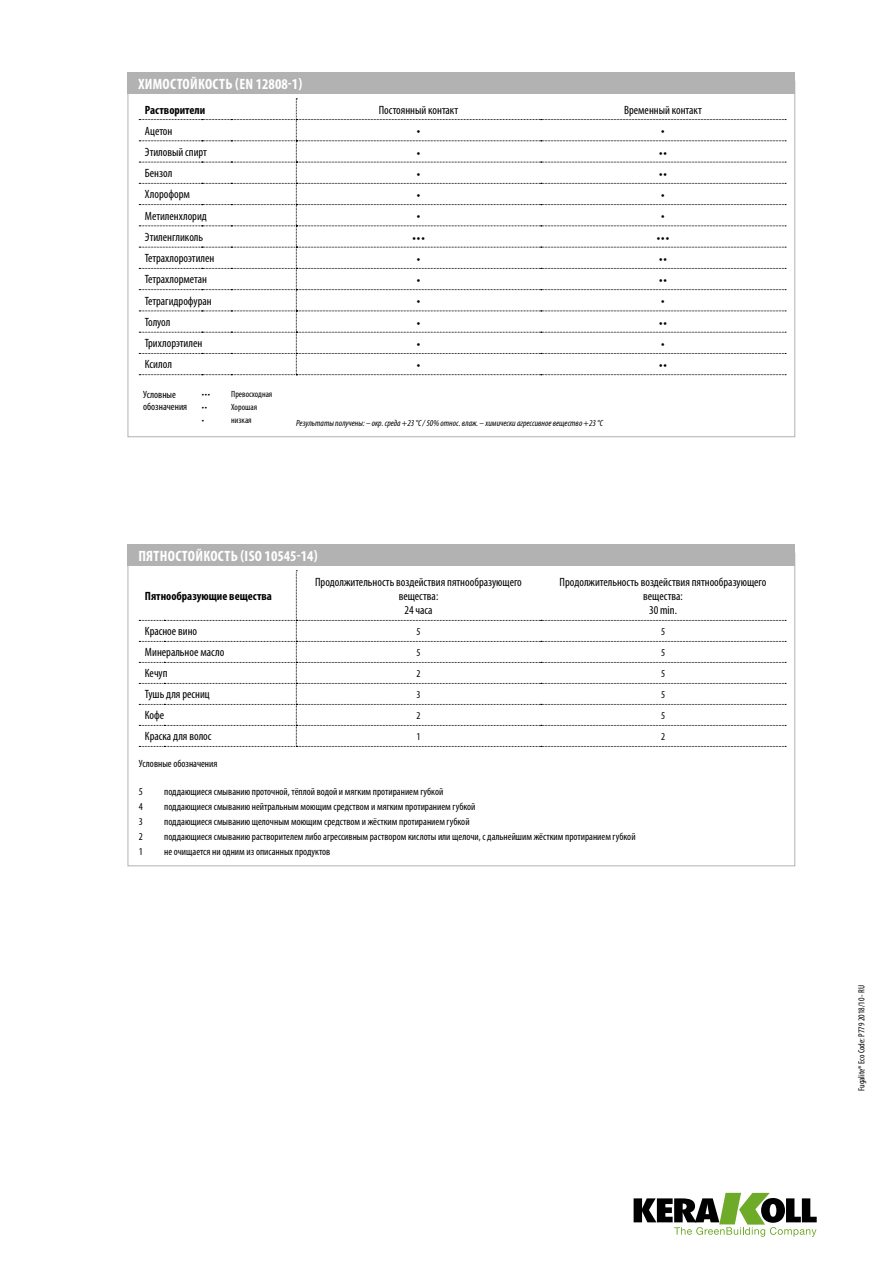
<style>
.page{position:relative;width:893px;height:1263px;background:#fff}
.page>*{position:absolute;margin:0;border:0;box-sizing:border-box;transform-origin:0 0}
.t1{font:700 condensed 15px "Myriad Pro";letter-spacing:.02em;color:#fff}
.t2{font:condensed 13.5px "Myriad Pro";color:#000}
.t3{font:condensed 12px/14.4px "Myriad Pro";color:#000;text-align:center}
.t4{font:700 condensed 12px "Myriad Pro";color:#000}
.t5{font:condensed 10.5px/12px "Myriad Pro";color:#000}
.t6{font:italic condensed 9px "Myriad Pro";color:#000}
.t7{font:condensed 9px "Myriad Pro";color:#000}
</style>
<div class="page">
<svg style="left:634px;top:1193px;width:183px;height:44px"></svg>
<svg style="left:139px;top:99px;width:647px;height:276px"></svg>
<div style="left:128px;top:72px;width:667px;height:22px;background:#b3b2b2"></div>
<svg style="left:139px;top:570px;width:647px;height:177px"></svg>
<div style="left:128px;top:544px;width:667px;height:22px;background:#b3b2b2"></div>
<h1 class="t1" style="left:138px;top:74px;width:166px">ХИМОСТОЙКОСТЬ (ЕN 12808-1)</h1>
<p class="t4" style="left:145px;top:102px;width:62px">Растворители</p>
<p class="t3" style="left:379px;top:102px;width:81px">Постоянный контакт</p>
<p class="t3" style="left:624px;top:102px;width:79px">Временный контакт</p>
<p class="t3" style="left:145px;top:123px;width:29px">Ацетон</p>
<p class="t2" style="left:417px;top:123px;width:5px">•</p>
<p class="t2" style="left:661px;top:123px;width:5px">•</p>
<p class="t3" style="left:145px;top:144px;width:64px">Этиловый спирт</p>
<p class="t2" style="left:417px;top:144px;width:5px">•</p>
<p class="t2" style="left:659px;top:144px;width:10px">••</p>
<p class="t3" style="left:145px;top:166px;width:29px">Бензол</p>
<p class="t2" style="left:417px;top:165px;width:5px">•</p>
<p class="t2" style="left:659px;top:165px;width:10px">••</p>
<p class="t3" style="left:145px;top:187px;width:47px">Хлороформ</p>
<p class="t2" style="left:417px;top:186px;width:5px">•</p>
<p class="t2" style="left:661px;top:186px;width:5px">•</p>
<p class="t3" style="left:145px;top:208px;width:64px">Метиленхлорид</p>
<p class="t2" style="left:417px;top:208px;width:5px">•</p>
<p class="t2" style="left:661px;top:208px;width:5px">•</p>
<p class="t3" style="left:145px;top:230px;width:60px">Этиленгликоль</p>
<p class="t2" style="left:412px;top:229px;width:14px">•••</p>
<p class="t2" style="left:657px;top:229px;width:14px">•••</p>
<p class="t3" style="left:145px;top:251px;width:71px">Тетрахлороэтилен</p>
<p class="t2" style="left:417px;top:250px;width:5px">•</p>
<p class="t2" style="left:659px;top:250px;width:10px">••</p>
<p class="t3" style="left:145px;top:272px;width:64px">Тетрахлорметан</p>
<p class="t2" style="left:417px;top:271px;width:5px">•</p>
<p class="t2" style="left:659px;top:271px;width:10px">••</p>
<p class="t3" style="left:145px;top:293px;width:68px">Тетрагидрофуран</p>
<p class="t2" style="left:417px;top:293px;width:5px">•</p>
<p class="t2" style="left:661px;top:293px;width:5px">•</p>
<p class="t3" style="left:145px;top:315px;width:27px">Толуол</p>
<p class="t2" style="left:417px;top:314px;width:5px">•</p>
<p class="t2" style="left:659px;top:314px;width:10px">••</p>
<p class="t3" style="left:145px;top:336px;width:59px">Трихлорэтилен</p>
<p class="t2" style="left:417px;top:335px;width:5px">•</p>
<p class="t2" style="left:661px;top:335px;width:5px">•</p>
<p class="t3" style="left:145px;top:357px;width:29px">Ксилол</p>
<p class="t2" style="left:417px;top:356px;width:5px">•</p>
<p class="t2" style="left:659px;top:356px;width:10px">••</p>
<p class="t5" style="left:143px;top:389px;width:46px">Условные обозначения</p>
<p class="t7" style="left:202px;top:389px;width:10px">•••</p>
<p class="t7" style="left:231px;top:389px;width:43px">Превосходная</p>
<p class="t6" style="left:296px;top:417px;width:308px">Результаты получены: – окр. среда +23 °С / 50% относ. влаж. – химически агрессивное вещество +23 °С</p>
<p class="t7" style="left:202px;top:402px;width:7px">••</p>
<p class="t7" style="left:231px;top:402px;width:27px">Хорошая</p>
<p class="t7" style="left:202px;top:414px;width:4px">•</p>
<p class="t7" style="left:231px;top:414px;width:22px">низкая</p>
<h1 class="t1" style="left:138px;top:546px;width:181px">ПЯТНОСТОЙКОСТЬ (ISO 10545-14)</h1>
<p class="t4" style="left:145px;top:588px;width:129px">Пятнообразующие вещества</p>
<p class="t3" style="left:315px;top:574px;width:208px">Продолжительность воздействия пятнообразующего вещества:<br>24 часа</p>
<p class="t3" style="left:560px;top:574px;width:208px">Продолжительность воздействия пятнообразующего вещества:<br>30 min.</p>
<p class="t3" style="left:145px;top:624px;width:54px">Красное вино</p>
<p class="t5" style="left:416px;top:625px;width:6px">5</p>
<p class="t5" style="left:661px;top:625px;width:6px">5</p>
<p class="t3" style="left:145px;top:645px;width:81px">Минеральное масло</p>
<p class="t5" style="left:416px;top:646px;width:6px">5</p>
<p class="t5" style="left:661px;top:646px;width:6px">5</p>
<p class="t3" style="left:145px;top:666px;width:24px">Кечуп</p>
<p class="t5" style="left:416px;top:667px;width:6px">2</p>
<p class="t5" style="left:661px;top:667px;width:6px">5</p>
<p class="t3" style="left:145px;top:687px;width:66px">Тушь для ресниц</p>
<p class="t5" style="left:416px;top:688px;width:6px">3</p>
<p class="t5" style="left:661px;top:688px;width:6px">5</p>
<p class="t3" style="left:145px;top:708px;width:21px">Кофе</p>
<p class="t5" style="left:416px;top:709px;width:6px">2</p>
<p class="t5" style="left:661px;top:709px;width:6px">5</p>
<p class="t3" style="left:145px;top:729px;width:68px">Краска для волос</p>
<p class="t5" style="left:416px;top:730px;width:6px">1</p>
<p class="t5" style="left:661px;top:730px;width:6px">2</p>
<p class="t5" style="left:139px;top:758px;width:80px">Условные обозначения</p>
<p class="t5" style="left:139px;top:786px;width:6px">5</p>
<p class="t5" style="left:164px;top:786px;width:281px">поддающиеся смыванию проточной, тёплой водой и мягким протиранием губкой</p>
<p class="t5" style="left:139px;top:800px;width:6px">4</p>
<p class="t5" style="left:164px;top:800px;width:313px">поддающиеся смыванию нейтральным моющим средством и мягким протиранием губкой</p>
<p class="t5" style="left:139px;top:815px;width:6px">3</p>
<p class="t5" style="left:164px;top:815px;width:307px">поддающиеся смыванию щелочным моющим средством и жёстким протиранием губкой</p>
<p class="t5" style="left:139px;top:830px;width:6px">2</p>
<p class="t5" style="left:164px;top:830px;width:473px">поддающиеся смыванию растворителем либо агрессивным раствором кислоты или щелочи, с дальнейшим жёстким протиранием губкой</p>
<p class="t5" style="left:139px;top:845px;width:6px">1</p>
<p class="t5" style="left:164px;top:845px;width:168px">не очищается ни одним из описанных продуктов</p>
<p class="t7" style="left:856px;top:1091px;width:108px;rotate:-90deg">Fugalite® Eco Code: P779 2018/10 - RU</p>
</div>
